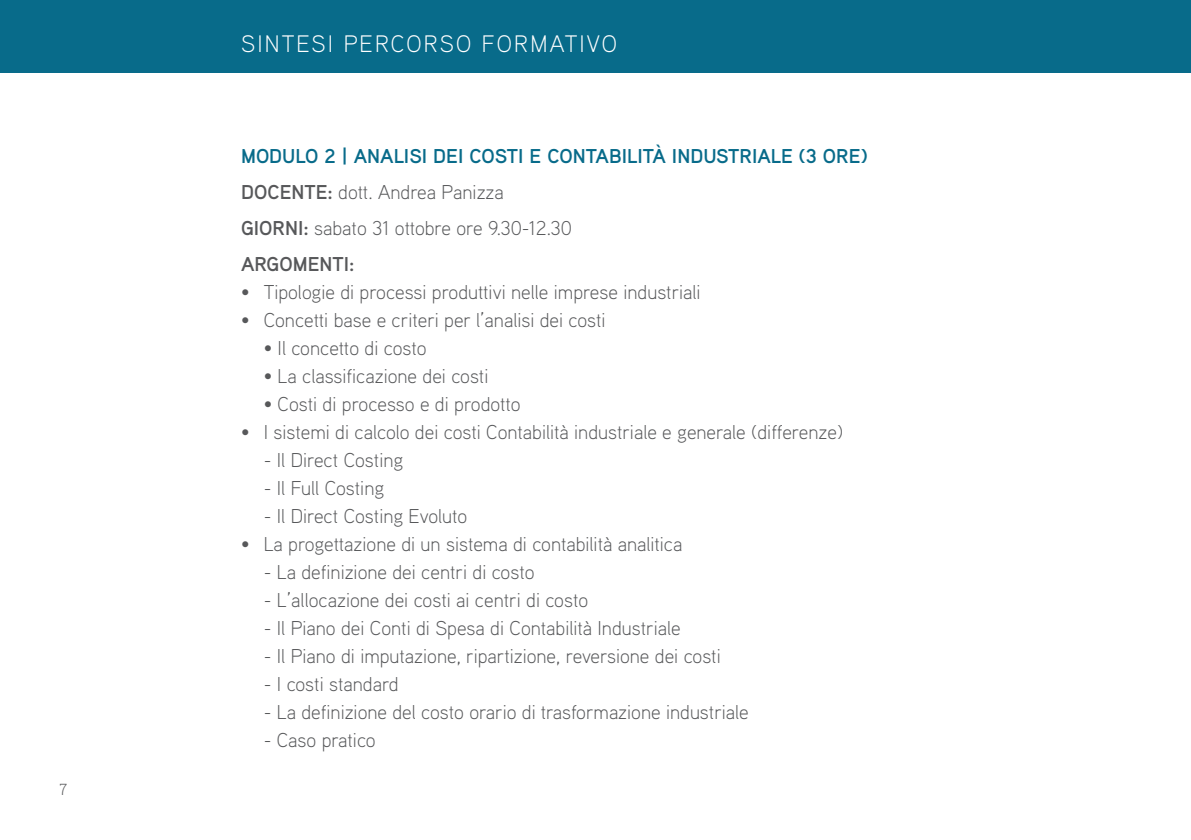
<style>
.page{position:relative;width:1191px;height:840px;background:#fff}
.page>*{position:absolute;margin:0;border:0;box-sizing:border-box;transform-origin:0 0}
.t1{font:300 23.8px "Aaux Pro";letter-spacing:.09em;color:#fff}
.t2{font:300 20px "Aaux Pro";color:#57585a}
.t3{font:700 20px "Aaux Pro";color:#086b8a}
.t4{font:700 20px "Aaux Pro";color:#57585a}
.t5{font:300 16px "Aaux Pro";color:#57585a}
.s1{font-weight:700}
</style>
<div class="page">
<div style="left:0;top:0;width:1191px;height:72px;background:#086b8a"></div>
<p class="t5" style="left:60px;top:778px;width:9px">7</p>
<p class="t1" style="left:241px;top:28px;width:377px">SINTESI PERCORSO FORMATIVO</p>
<p class="t3" style="left:241px;top:143px;width:628px">MODULO 2 | ANALISI DEI COSTI E CONTABILITÀ INDUSTRIALE (3 ORE)</p>
<p class="t2" style="left:241px;top:179px;width:264px"><span class="s1">DOCENTE:</span> dott. Andrea Panizza</p>
<p class="t2" style="left:241px;top:215px;width:332px"><span class="s1">GIORNI:</span> sabato 31 ottobre ore 9.30-12.30</p>
<p class="t4" style="left:241px;top:251px;width:115px">ARGOMENTI:</p>
<p class="t2" style="left:241px;top:279px;width:461px">• Tipologie di processi produttivi nelle imprese industriali</p>
<p class="t2" style="left:241px;top:307px;width:366px">• Concetti base e criteri per l’analisi dei costi</p>
<p class="t2" style="left:264px;top:335px;width:164px">• Il concetto di costo</p>
<p class="t2" style="left:264px;top:363px;width:226px">• La classificazione dei costi</p>
<p class="t2" style="left:264px;top:391px;width:258px">• Costi di processo e di prodotto</p>
<p class="t2" style="left:241px;top:419px;width:603px">• I sistemi di calcolo dei costi Contabilità industriale e generale (differenze)</p>
<p class="t2" style="left:264px;top:447px;width:141px">- Il Direct Costing</p>
<p class="t2" style="left:264px;top:475px;width:122px">- Il Full Costing</p>
<p class="t2" style="left:264px;top:503px;width:205px">- Il Direct Costing Evoluto</p>
<p class="t2" style="left:241px;top:531px;width:443px">• La progettazione di un sistema di contabilità analitica</p>
<p class="t2" style="left:264px;top:559px;width:272px">- La definizione dei centri di costo</p>
<p class="t2" style="left:264px;top:587px;width:326px">- L’allocazione dei costi ai centri di costo</p>
<p class="t2" style="left:264px;top:615px;width:418px">- Il Piano dei Conti di Spesa di Contabilità Industriale</p>
<p class="t2" style="left:264px;top:643px;width:458px">- Il Piano di imputazione, ripartizione, reversione dei costi</p>
<p class="t2" style="left:264px;top:671px;width:136px">- I costi standard</p>
<p class="t2" style="left:264px;top:699px;width:486px">- La definizione del costo orario di trasformazione industriale</p>
<p class="t2" style="left:264px;top:727px;width:113px">- Caso pratico</p>
</div>
